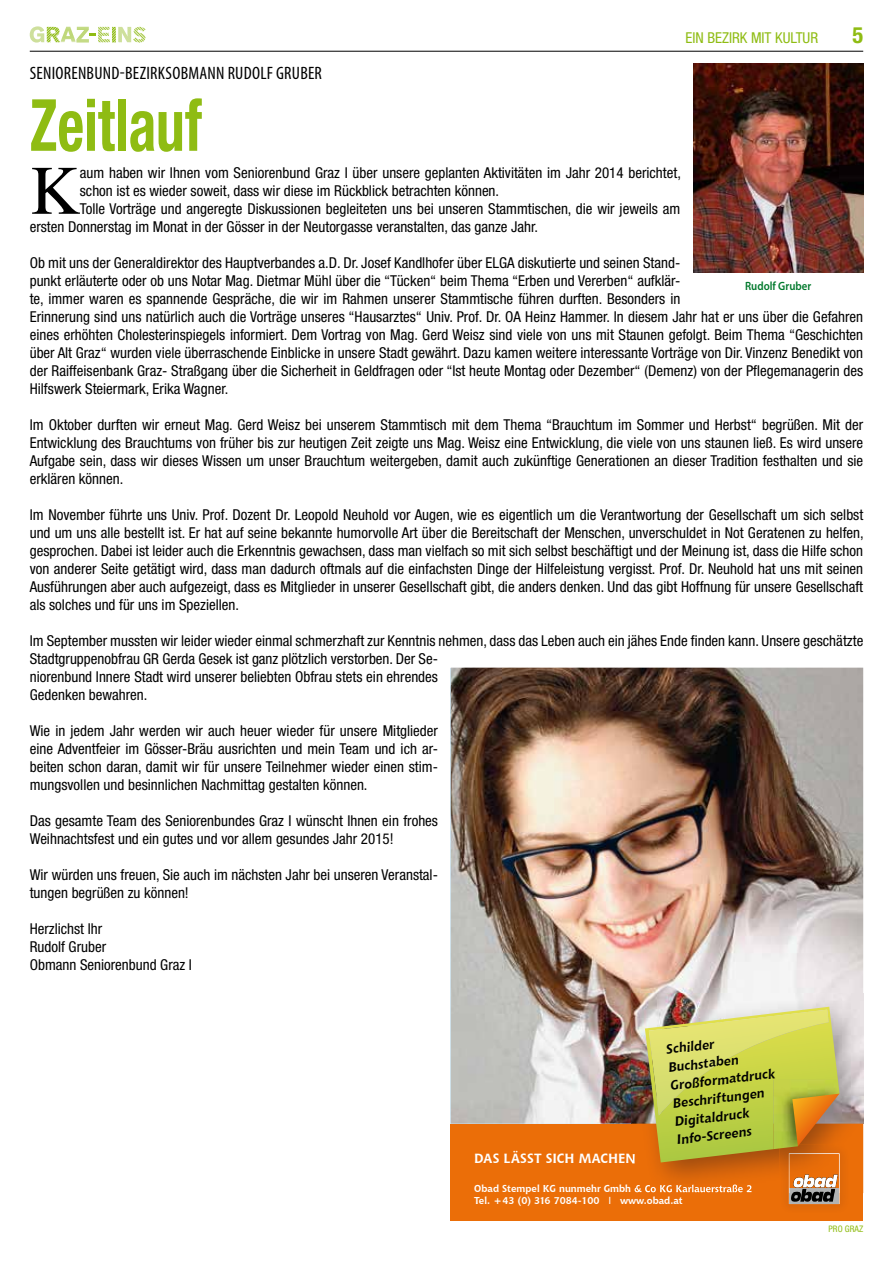
<style>
.page{position:relative;width:893px;height:1263px;background:#fff}
.page>*{position:absolute;margin:0;border:0;box-sizing:border-box;transform-origin:0 0}
.t1{font:700 condensed 72px "Helvetica Neue LT Std";color:#8fbc13;scale:.8 1}
.t2{font:69.45px "Times LT Std";color:#000}
.t3{font:700 condensed 22.5px "Helvetica Neue LT Std";color:#8fbc13}
.t4{font:condensed 18px "Myriad Pro";letter-spacing:.01em;color:#000}
.t5{font:condensed 15px/18px "Helvetica Neue LT Std";color:#000}
.t6{font:condensed 15px "Helvetica Neue LT Std";color:#8fbc13}
.t7{font:italic 700 13.2px/18.1px "Chianti BT";color:#000}
.t8{font:700 13.2px "Chianti BT";letter-spacing:.005em;color:#fff}
.t9{font:600 12px "Myriad Pro";color:#00792c;scale:.9 1}
.t10{font:700 9.9px/11.9px "Chianti BT";color:#fff}
.t11{font:condensed 9px "Helvetica Neue LT Std";letter-spacing:.005em;color:#8fbc13}
.t12{font:700 6.6px "Chianti BT";color:#fff}
.s1{font-family:"Arial";font-weight:400}
</style>
<div class="page">
<hr style="left:30px;top:51px;width:833px;height:1px;background:#000">
<svg style="left:30px;top:26px;width:115px;height:17px"></svg>
<img style="left:451px;top:668px;width:412px;height:456px">
<div style="left:451px;top:1124px;width:412px;height:96px;background:#eb6e08"></div>
<img style="left:631px;top:993px;width:232px;height:171px">
<img style="left:634px;top:1185px;width:8px;height:8px">
<svg style="left:631px;top:1151px;width:4px;height:12px"></svg>
<svg style="left:645px;top:1007px;width:200px;height:200px"></svg>
<img style="left:693px;top:64px;width:170px;height:208px">
<p class="t6" style="left:685px;top:29px;width:134px">EIN BEZIRK MIT KULTUR</p>
<h3 class="t3" style="left:852px;top:21px;width:12px">5</h3>
<p class="t4" style="left:30px;top:62px;width:294px">SENIORENBUND-BEZIRKSOBMANN RUDOLF GRUBER</p>
<h1 class="t1" style="left:30px;top:82px;width:217px">Zeitlauf</h1>
<h2 class="t2" style="left:30px;top:151px;width:52px">K</h2>
<p class="t5" style="left:80px;top:163px;width:603px">aum haben wir Ihnen vom Seniorenbund Graz I über unsere geplanten Aktivitäten im Jahr 2014 berichtet,</p>
<p class="t5" style="left:80px;top:181px;width:421px">schon ist es wieder soweit, dass wir diese im Rückblick betrachten können.</p>
<p class="t5" style="left:80px;top:199px;width:602px">Tolle Vorträge und angeregte Diskussionen begleiteten uns bei unseren Stammtischen, die wir jeweils am</p>
<p class="t5" style="left:30px;top:217px;width:510px">ersten Donnerstag im Monat in der Gösser in der Neutorgasse veranstalten, das ganze Jahr.</p>
<p class="t5" style="left:30px;top:253px;width:835px">Ob mit uns der Generaldirektor des Hauptverbandes a.D. Dr. Josef Kandlhofer über ELGA diskutierte und seinen Stand-<br>punkt erläuterte oder ob uns Notar Mag. Dietmar Mühl über die “Tücken“ beim Thema “Erben und Vererben“ aufklär-<br>te, immer waren es spannende Gespräche, die wir im Rahmen unserer Stammtische führen durften. Besonders in<br>Erinnerung sind uns natürlich auch die Vorträge unseres “Hausarztes“ Univ. Prof. Dr. OA Heinz Hammer. In diesem Jahr hat er uns über die Gefahren eines erhöhten Cholesterinspiegels informiert. Dem Vortrag von Mag. Gerd Weisz sind viele von uns mit Staunen gefolgt. Beim Thema “Geschichten über Alt Graz“ wurden viele überraschende Einblicke in unsere Stadt gewährt. Dazu kamen weitere interessante Vorträge von Dir. Vinzenz Benedikt von der Raiffeisenbank Graz- Straßgang über die Sicherheit in Geldfragen oder “Ist heute Montag oder Dezember“ (Demenz) von der Pflegemanagerin des Hilfswerk Steiermark, Erika Wagner.</p>
<p class="t5" style="left:30px;top:415px;width:835px;text-align:justify">Im Oktober durften wir erneut Mag. Gerd Weisz bei unserem Stammtisch mit dem Thema “Brauchtum im Sommer und Herbst“ begrüßen. Mit der Entwicklung des Brauchtums von früher bis zur heutigen Zeit zeigte uns Mag. Weisz eine Entwicklung, die viele von uns staunen ließ. Es wird unsere Aufgabe sein, dass wir dieses Wissen um unser Brauchtum weitergeben, damit auch zukünftige Generationen an dieser Tradition festhalten und sie erklären können.</p>
<p class="t5" style="left:30px;top:505px;width:835px;text-align:justify">Im November führte uns Univ. Prof. Dozent Dr. Leopold Neuhold vor Augen, wie es eigentlich um die Verantwortung der Gesellschaft um sich selbst und um uns alle bestellt ist. Er hat auf seine bekannte humorvolle Art über die Bereitschaft der Menschen, unverschuldet in Not Geratenen zu helfen, gesprochen. Dabei ist leider auch die Erkenntnis gewachsen, dass man vielfach so mit sich selbst beschäftigt und der Meinung ist, dass die Hilfe schon von anderer Seite getätigt wird, dass man dadurch oftmals auf die einfachsten Dinge der Hilfeleistung vergisst. Prof. Dr. Neuhold hat uns mit seinen Ausführungen aber auch aufgezeigt, dass es Mitglieder in unserer Gesellschaft gibt, die anders denken. Und das gibt Hoffnung für unsere Gesellschaft als solches und für uns im Speziellen.</p>
<p class="t5" style="left:30px;top:631px;width:835px">Im September mussten wir leider wieder einmal schmerzhaft zur Kenntnis nehmen, dass das Leben auch ein jähes Ende finden kann. Unsere geschätzte Stadtgruppenobfrau GR Gerda Gesek ist ganz plötzlich verstorben. Der Se-<br>niorenbund Innere Stadt wird unserer beliebten Obfrau stets ein ehrendes<br>Gedenken bewahren.</p>
<p class="t5" style="left:30px;top:721px;width:410px;text-align:justify">Wie in jedem Jahr werden wir auch heuer wieder für unsere Mitglieder eine Adventfeier im Gösser-Bräu ausrichten und mein Team und ich ar&shy;beiten schon daran, damit wir für unsere Teilnehmer wieder einen stim&shy;mungsvollen und besinnlichen Nachmittag gestalten können.</p>
<p class="t5" style="left:30px;top:811px;width:410px">Das gesamte Team des Seniorenbundes Graz I wünscht Ihnen ein frohes<br>Weihnachtsfest und ein gutes und vor allem gesundes Jahr 2015!</p>
<p class="t5" style="left:30px;top:865px;width:410px">Wir würden uns freuen, Sie auch im nächsten Jahr bei unseren Veranstal&shy;tungen begrüßen zu können!</p>
<p class="t5" style="left:30px;top:919px;width:164px">Herzlichst Ihr<br>Rudolf Gruber<br>Obmann Seniorenbund Graz I</p>
<p class="t9" style="left:745px;top:278px;width:75px">Rudolf Gruber</p>
<p class="t8" style="left:474px;top:1149px;width:163px">DAS LÄSST SICH MACHEN</p>
<p class="t7" style="left:665px;top:1040px;width:107px;rotate:-7deg">Schilder<br>Buchstaben<br>Großformatdruck<br>Beschriftungen<br>Digitaldruck<br>Info-Screens</p>
<p class="t10" style="left:474px;top:1182px;width:279px">Obad Stempel KG nunmehr Gmbh &amp; Co KG Karlauerstraße 2<br>Tel. +43 (0) 316 7084-100 <span class="s1">I</span> www.obad.at</p>
<p class="t12" style="left:466px;top:1198px;width:210px">Obad Beschriftungen Ges.m.b.H., A-8020 GRAZ, Karlauer Straße 57</p>
<p class="t11" style="left:828px;top:1224px;width:36px">PRO GRAZ</p>
</div>
